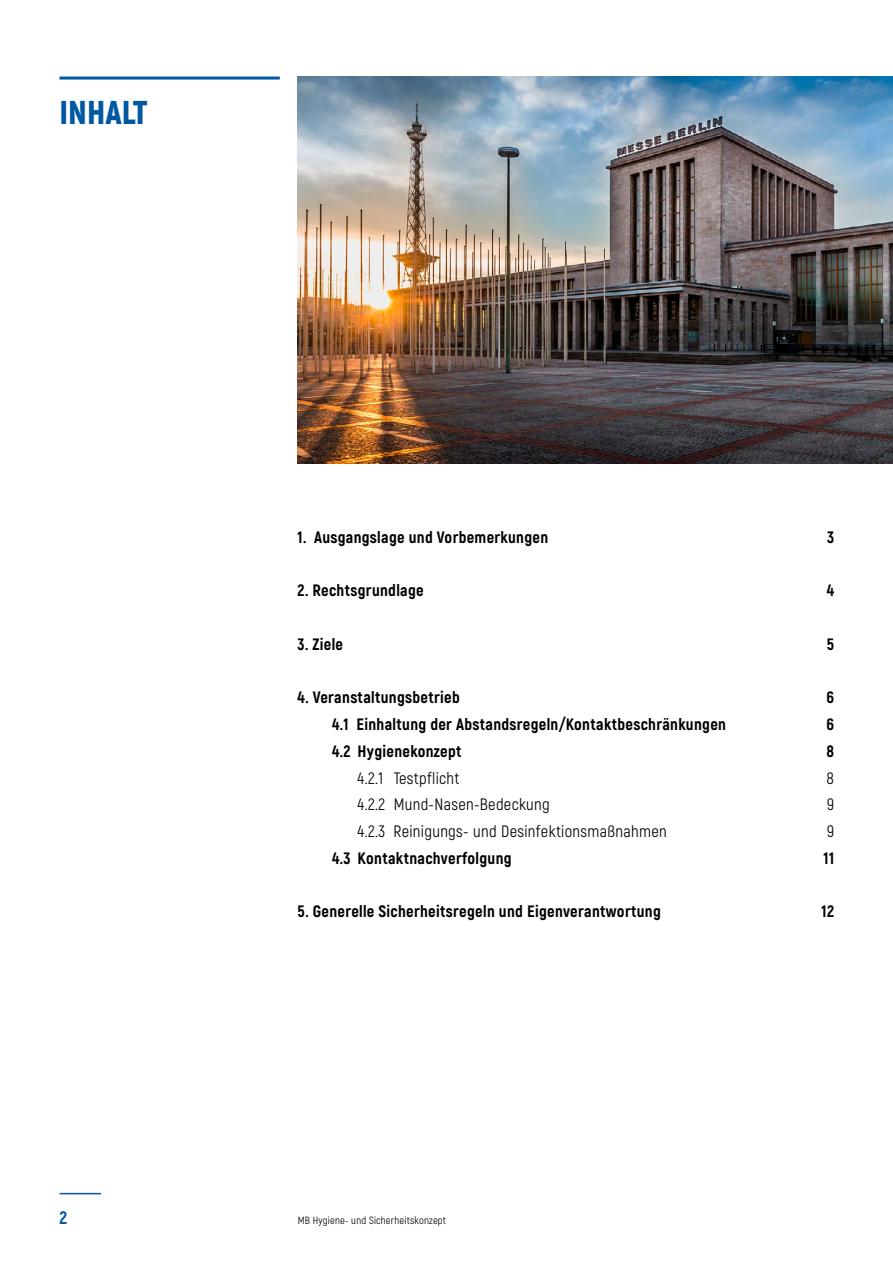
<style>
.page{position:relative;width:893px;height:1263px;background:#fff}
.page>*{position:absolute;margin:0;border:0;box-sizing:border-box;transform-origin:0 0}
.t1{font:900 33px "Akrobat";color:#0058a2}
.t2{font:800 18px "Akrobat";color:#0058a2}
.t3{font:800 16.5px "Akrobat";letter-spacing:.02em;color:#000}
.t4{font:16.5px "Akrobat";letter-spacing:.02em;color:#000}
.t5{font:10.5px "Akrobat";letter-spacing:.02em;color:#000}
</style>
<div class="page">
<hr style="left:60px;top:1193px;width:41px;height:1px;background:#0058a2">
<hr style="left:60px;top:77px;width:220px;height:3px;background:#005aa7">
<img style="left:298px;top:77px;width:595px;height:386px">
<h1 class="t1" style="left:60px;top:91px;width:90px">INHALT</h1>
<p class="t3" style="left:298px;top:526px;width:252px">1. Ausgangslage und Vorbemerkungen</p>
<p class="t3" style="left:827px;top:526px;width:9px">3</p>
<p class="t3" style="left:298px;top:580px;width:128px">2. Rechtsgrundlage</p>
<p class="t3" style="left:827px;top:580px;width:9px">4</p>
<p class="t3" style="left:298px;top:633px;width:47px">3. Ziele</p>
<p class="t3" style="left:827px;top:633px;width:9px">5</p>
<p class="t3" style="left:298px;top:687px;width:164px">4. Veranstaltungsbetrieb</p>
<p class="t3" style="left:827px;top:687px;width:9px">6</p>
<p class="t3" style="left:332px;top:714px;width:395px">4.1 Einhaltung der Abstandsregeln/Kontaktbeschränkungen</p>
<p class="t3" style="left:827px;top:714px;width:9px">6</p>
<p class="t3" style="left:332px;top:740px;width:131px">4.2 Hygienekonzept</p>
<p class="t3" style="left:826px;top:740px;width:9px">8</p>
<p class="t4" style="left:358px;top:768px;width:103px">4.2.1 Testpflicht</p>
<p class="t4" style="left:826px;top:768px;width:9px">8</p>
<p class="t4" style="left:358px;top:795px;width:194px">4.2.2 Mund-Nasen-Bedeckung</p>
<p class="t4" style="left:827px;top:795px;width:9px">9</p>
<p class="t4" style="left:358px;top:821px;width:311px">4.2.3 Reinigungs- und Desinfektionsmaßnahmen</p>
<p class="t4" style="left:827px;top:821px;width:9px">9</p>
<p class="t3" style="left:332px;top:847px;width:181px">4.3 Kontaktnachverfolgung</p>
<p class="t3" style="left:824px;top:847px;width:12px">11</p>
<p class="t3" style="left:298px;top:901px;width:365px">5. Generelle Sicherheitsregeln und Eigenverantwortung</p>
<p class="t3" style="left:822px;top:901px;width:14px">12</p>
<p class="t2" style="left:60px;top:1206px;width:9px">2</p>
<p class="t5" style="left:298px;top:1214px;width:150px">MB Hygiene- und Sicherheitskonzept</p>
</div>
